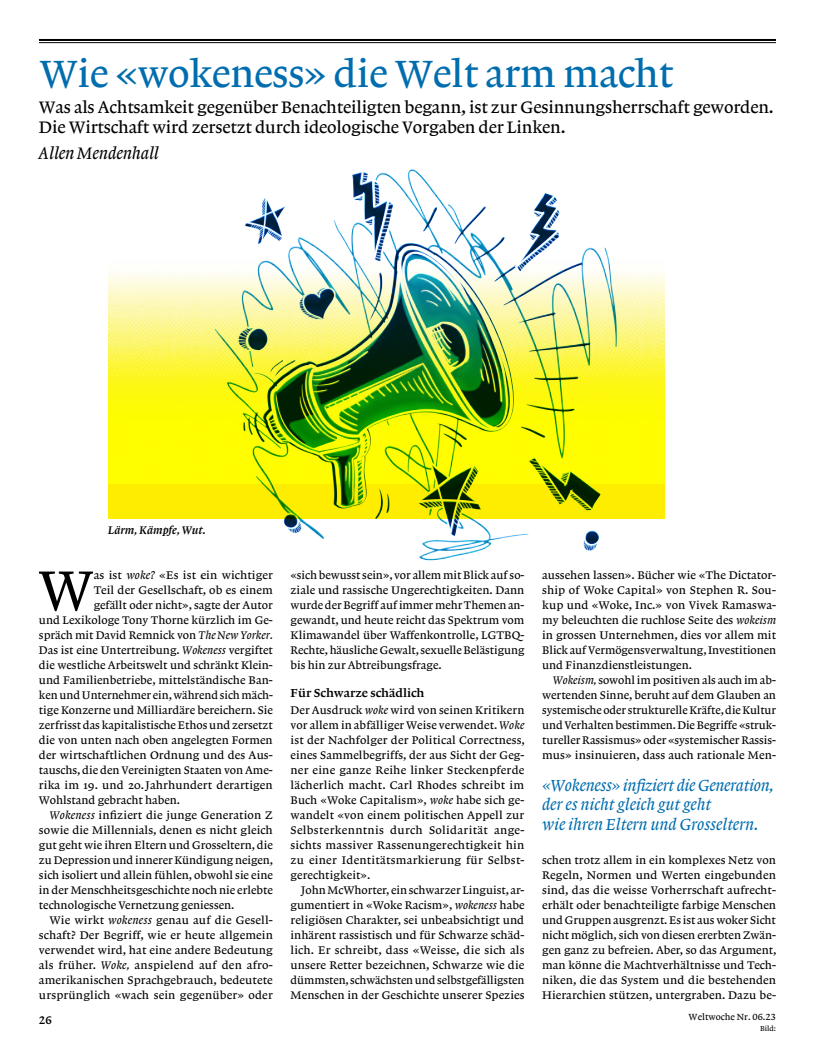
<style>
.page{position:relative;width:815px;height:1063px;background:#fff}
.page>*{position:absolute;margin:0;border:0;box-sizing:border-box;transform-origin:0 0}
.t1{font:57.62px "Lexicon No 1 Roman A Txt";color:#000}
.t2{font:40px "Lexicon No 1 Roman A Tab";letter-spacing:-.01em;color:#006dae}
.t3{font:17.5px/20px "Lexicon No 1 Roman A Tab";letter-spacing:-.01em;color:#000}
.t4{font:17.5px "Lexicon No 1 Italic A Txt";letter-spacing:-.01em;color:#000}
.t5{font:16.88px/19.4px "Lexicon No 1 Italic A Txt";color:#006dae}
.t6{font:12.25px "Lexicon No 1 Roman C Txt";color:#000}
.t7{font:11.62px/15px "Lexicon No 1 Roman A Txt";color:#000;text-align:justify}
.t8{font:11.62px "Lexicon No 1 Roman A Txt";letter-spacing:.02em;color:#000}
.t9{font:11.62px "Lexicon No 1 Italic C Tab";letter-spacing:.005em;color:#000}
.t10{font:11.62px "Lexicon No 1 Roman C Tab";color:#000}
.t11{font:9.38px "Lexicon No 1 Roman A Tab";color:#000}
.t12{font:7.5px "Lexicon No 1 Roman A Tab";color:#000}
.s1{font-family:"Lexicon No 1 Italic A Tab"}
</style>
<div class="page">
<hr style="left:39px;top:39px;width:737px;height:2px;background:#000">
<hr style="left:39px;top:42px;width:737px;height:1px;background:#000">
<div style="left:108px;top:273px;width:556px;height:246px;background:#ffed00"></div>
<img style="left:108px;top:272px;width:556px;height:212px">
<div style="left:203px;top:164px;width:436px;height:436px;background:#006dae;opacity:.8"></div>
<h2 class="t2" style="left:40px;top:52px;width:635px">Wie «wokeness» die Welt arm macht</h2>
<h3 class="t3" style="left:39px;top:98px;width:736px">Was als Achtsamkeit gegenüber Benachteiligten begann, ist zur Gesinnungsherrschaft geworden.<br>Die Wirtschaft wird zersetzt durch ideologische Vorgaben der Linken.</h3>
<h3 class="t4" style="left:39px;top:144px;width:122px">Allen Mendenhall</h3>
<p class="t9" style="left:108px;top:524px;width:99px">Lärm, Kämpfe, Wut.</p>
<h1 class="t1" style="left:38px;top:558px;width:57px">W</h1>
<p class="t7" style="left:94px;top:568px;width:181px">as ist <span class="s1">woke?</span> «Es ist ein wichtiger</p>
<p class="t7" style="left:94px;top:583px;width:181px">Teil der Gesellschaft, ob es einem</p>
<p class="t7" style="left:94px;top:598px;width:181px">gefällt oder nicht», sagte der Autor</p>
<p class="t7" style="left:39px;top:613px;width:235px">und Lexikologe Tony Thorne kürzlich im Ge-</p>
<p class="t7" style="left:39px;top:628px;width:235px">spräch mit David Remnick von <span class="s1">The New Yorker.</span></p>
<p class="t7" style="left:39px;top:643px;width:235px">Das ist eine Untertreibung. <span class="s1">Wokeness</span> vergiftet</p>
<p class="t7" style="left:39px;top:658px;width:235px">die westliche Arbeitswelt und schränkt Klein-</p>
<p class="t7" style="left:39px;top:673px;width:235px">und Familienbetriebe, mittelständische Ban-</p>
<p class="t7" style="left:39px;top:688px;width:235px">ken und Unternehmer ein, während sich mäch-</p>
<p class="t7" style="left:39px;top:703px;width:235px">tige Konzerne und Milliardäre bereichern. Sie</p>
<p class="t7" style="left:39px;top:718px;width:235px">zerfrisst das kapitalistische Ethos und zersetzt</p>
<p class="t7" style="left:39px;top:733px;width:235px">die von unten nach oben angelegten Formen</p>
<p class="t7" style="left:39px;top:748px;width:235px">der wirtschaftlichen Ordnung und des Aus-</p>
<p class="t7" style="left:39px;top:763px;width:235px">tauschs, die den Vereinigten Staaten von Ame-</p>
<p class="t7" style="left:39px;top:778px;width:235px">rika im 19. und 20.Jahrhundert derartigen</p>
<p class="t7" style="left:39px;top:793px;width:143px">Wohlstand gebracht haben.</p>
<p class="t7" style="left:50px;top:808px;width:225px"><span class="s1">Wokeness</span> infiziert die junge Generation Z</p>
<p class="t7" style="left:39px;top:823px;width:235px">sowie die Millennials, denen es nicht gleich</p>
<p class="t7" style="left:39px;top:838px;width:235px">gut geht wie ihren Eltern und Grosseltern, die</p>
<p class="t7" style="left:39px;top:853px;width:236px">zu Depression und innerer Kündigung neigen,</p>
<p class="t7" style="left:39px;top:868px;width:235px">sich isoliert und allein fühlen, obwohl sie eine</p>
<p class="t7" style="left:39px;top:883px;width:235px">in der Menschheitsgeschichte noch nie erlebte</p>
<p class="t7" style="left:39px;top:898px;width:197px">technologische Vernetzung geniessen.</p>
<p class="t7" style="left:50px;top:913px;width:225px">Wie wirkt <span class="s1">wokeness</span> genau auf die Gesell-</p>
<p class="t7" style="left:39px;top:928px;width:236px">schaft? Der Begriff, wie er heute allgemein</p>
<p class="t7" style="left:39px;top:943px;width:235px">verwendet wird, hat eine andere Bedeutung</p>
<p class="t8" style="left:39px;top:959px;width:235px">als früher. <span class="s1">Woke,</span> anspielend auf den afro-</p>
<p class="t7" style="left:39px;top:973px;width:235px">amerikanischen Sprachgebrauch, bedeutete</p>
<p class="t7" style="left:39px;top:988px;width:235px">ursprünglich «wach sein gegenüber» oder</p>
<p class="t10" style="left:39px;top:1014px;width:14px">26</p>
<p class="t7" style="left:291px;top:568px;width:235px">«sich bewusst sein», vor allem mit Blick auf so&shy;ziale und rassische Ungerechtigkeiten. Dann wurde der Begriff auf immer mehr Themen an&shy;gewandt, und heute reicht das Spektrum vom Klimawandel über Waffenkontrolle, LGTBQ-Rechte, häusliche Gewalt, sexuelle Belästigung bis hin zur Abtreibungsfrage.</p>
<p class="t6" style="left:291px;top:686px;width:135px">Für Schwarze schädlich</p>
<p class="t7" style="left:291px;top:703px;width:236px">Der Ausdruck <span class="s1">woke</span> wird von seinen Kritikern vor allem in abfälliger Weise verwendet. <span class="s1">Woke </span>ist der Nachfolger der Political Correctness, eines Sammelbegriffs, der aus Sicht der Geg&shy;ner eine ganze Reihe linker Steckenpferde lächerlich macht. Carl Rhodes schreibt im Buch «Woke Capitalism», <span class="s1">woke</span> habe sich ge&shy;wandelt «von einem politischen Appell zur Selbsterkenntnis durch Solidarität ange&shy;sichts massiver Rassenungerechtigkeit hin zu einer Identitätsmarkierung für Selbst&shy;gerechtigkeit».</p>
<p class="t7" style="left:291px;top:883px;width:236px;text-indent:11px">John McWhorter, ein schwarzer Linguist, ar&shy;gumentiert in «Woke Racism», <span class="s1">wokeness</span> habe religiösen Charakter, sei unbeabsichtigt und inhärent rassistisch und für Schwarze schäd&shy;lich. Er schreibt, dass «Weisse, die sich als unsere Retter bezeichnen, Schwarze wie die dümmsten, schwächsten und selbstgefälligsten Menschen in der Geschichte unserer Spezies</p>
<p class="t7" style="left:542px;top:568px;width:235px">aussehen lassen». Bücher wie «The Dictator&shy;ship of Woke Capital» von Stephen R. Sou&shy;kup und «Woke, Inc.» von Vivek Ramaswa&shy;my beleuchten die ruchlose Seite des <span class="s1">wokeism </span>in grossen Unternehmen, dies vor allem mit Blick auf Vermögensverwaltung, Investitionen und Finanzdienstleistungen.</p>
<p class="t7" style="left:542px;top:673px;width:235px;text-indent:11px"><span class="s1">Wokeism,</span> sowohl im positiven als auch im ab&shy;wertenden Sinne, beruht auf dem Glauben an systemische oder strukturelle Kräfte, die Kultur und Verhalten bestimmen. Die Begriffe «struk&shy;tureller Rassismus» oder «systemischer Rassis&shy;mus» insinuieren, dass auch rationale Men-</p>
<h3 class="t5" style="left:542px;top:776px;width:233px">«Wokeness» infiziert die Generation, der es nicht gleich gut geht<br>wie ihren Eltern und Grosseltern.</h3>
<p class="t7" style="left:542px;top:853px;width:236px">schen trotz allem in ein komplexes Netz von Regeln, Normen und Werten eingebunden sind, das die weisse Vorherrschaft aufrecht&shy;erhält oder benachteiligte farbige Menschen und Gruppen ausgrenzt. Es ist aus woker Sicht nicht möglich, sich von diesen ererbten Zwän&shy;gen ganz zu befreien. Aber, so das Argument, man könne die Machtverhältnisse und Tech&shy;niken, die das System und die bestehenden Hierarchien stützen, untergraben. Dazu be-</p>
<p class="t11" style="left:689px;top:1012px;width:89px">Weltwoche Nr. 06.23</p>
<p class="t12" style="left:760px;top:1024px;width:17px">Bild:</p>
</div>
